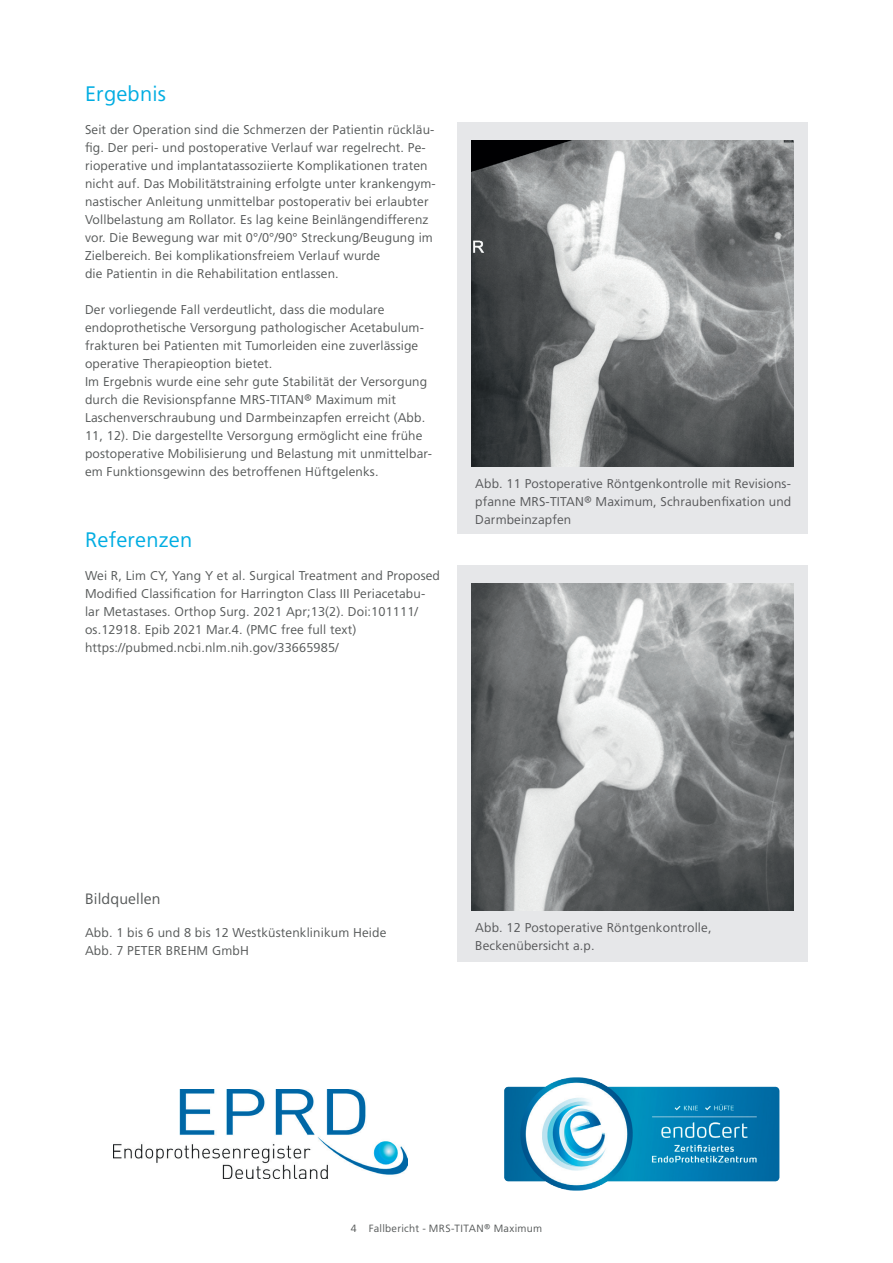
<style>
.page{position:relative;width:893px;height:1263px;background:#fff}
.page>*{position:absolute;margin:0;border:0;box-sizing:border-box;transform-origin:0 0}
.t1{font:21px "F Frutiger";letter-spacing:.01em;color:#00ade2}
.t2{font:15px "F Frutiger";letter-spacing:.01em;color:#565959}
.t3{font:12.75px/18px "F Frutiger";letter-spacing:.01em;color:#565959}
.t4{font:12.75px/18px "F Frutiger";letter-spacing:.01em;color:#57585a;text-align:justify}
.t5{font:10.5px "F Frutiger";letter-spacing:.025em;color:#565959}
</style>
<div class="page">
<div style="left:457px;top:122px;width:351px;height:412px;background:#e6e7e9"></div>
<img style="left:472px;top:140px;width:321px;height:327px">
<div style="left:457px;top:566px;width:351px;height:396px;background:#e6e7e9"></div>
<img style="left:472px;top:584px;width:321px;height:326px">
<img style="left:504px;top:1077px;width:276px;height:114px">
<img style="left:113px;top:1090px;width:295px;height:88px">
<h1 class="t1" style="left:85px;top:81px;width:82px">Ergebnis</h1>
<p class="t3" style="left:85px;top:120px;width:352px">Seit der Operation sind die Schmerzen der Patientin rückläu&shy;fig. Der peri- und postoperative Verlauf war regelrecht. Pe&shy;rioperative und implantatassoziierte Komplikationen traten nicht auf. Das Mobilitätstraining erfolgte unter krankengym&shy;nastischer Anleitung unmittelbar postoperativ bei erlaubter Vollbelastung am Rollator. Es lag keine Beinlängendifferenz vor. Die Bewegung war mit 0°/0°/90° Streckung/Beugung im Zielbereich. Bei komplikationsfreiem Verlauf wurde<br>die Patientin in die Rehabilitation entlassen.</p>
<p class="t3" style="left:85px;top:300px;width:348px">Der vorliegende Fall verdeutlicht, dass die modulare endoprothetische Versorgung pathologischer Acetabulum&shy;frakturen bei Patienten mit Tumorleiden eine zuverlässige operative Therapieoption bietet.<br>Im Ergebnis wurde eine sehr gute Stabilität der Versorgung durch die Revisionspfanne MRS-TITAN® Maximum mit Laschenverschraubung und Darmbeinzapfen erreicht (Abb.<br>11, 12). Die dargestellte Versorgung ermöglicht eine frühe postoperative Mobilisierung und Belastung mit unmittelbar&shy;em Funktionsgewinn des betroffenen Hüftgelenks.</p>
<h1 class="t1" style="left:85px;top:526px;width:109px">Referenzen</h1>
<p class="t3" style="left:85px;top:566px;width:356px">Wei R, Lim CY, Yang Y et al. Surgical Treatment and Proposed Modified Classification for Harrington Class III Periacetabu&shy;lar Metastases. Orthop Surg. 2021 Apr;13(2). Doi:101111/ os.12918. Epib 2021 Mar.4. (PMC free full text) https://pubmed.ncbi.nlm.nih.gov/33665985/</p>
<p class="t4" style="left:475px;top:475px;width:318px">Abb. 11 Postoperative Röntgenkontrolle mit Revisions&shy;pfanne MRS-TITAN® Maximum, Schraubenfixation und Darmbeinzapfen</p>
<p class="t2" style="left:85px;top:889px;width:77px">Bildquellen</p>
<p class="t3" style="left:85px;top:923px;width:303px">Abb. 1 bis 6 und 8 bis 12 Westküstenklinikum Heide<br>Abb. 7 PETER BREHM GmbH</p>
<p class="t4" style="left:475px;top:918px;width:238px">Abb. 12 Postoperative Röntgenkontrolle,<br>Beckenübersicht a.p.</p>
<p class="t5" style="left:351px;top:1222px;width:193px">4 Fallbericht - MRS-TITAN® Maximum</p>
</div>
